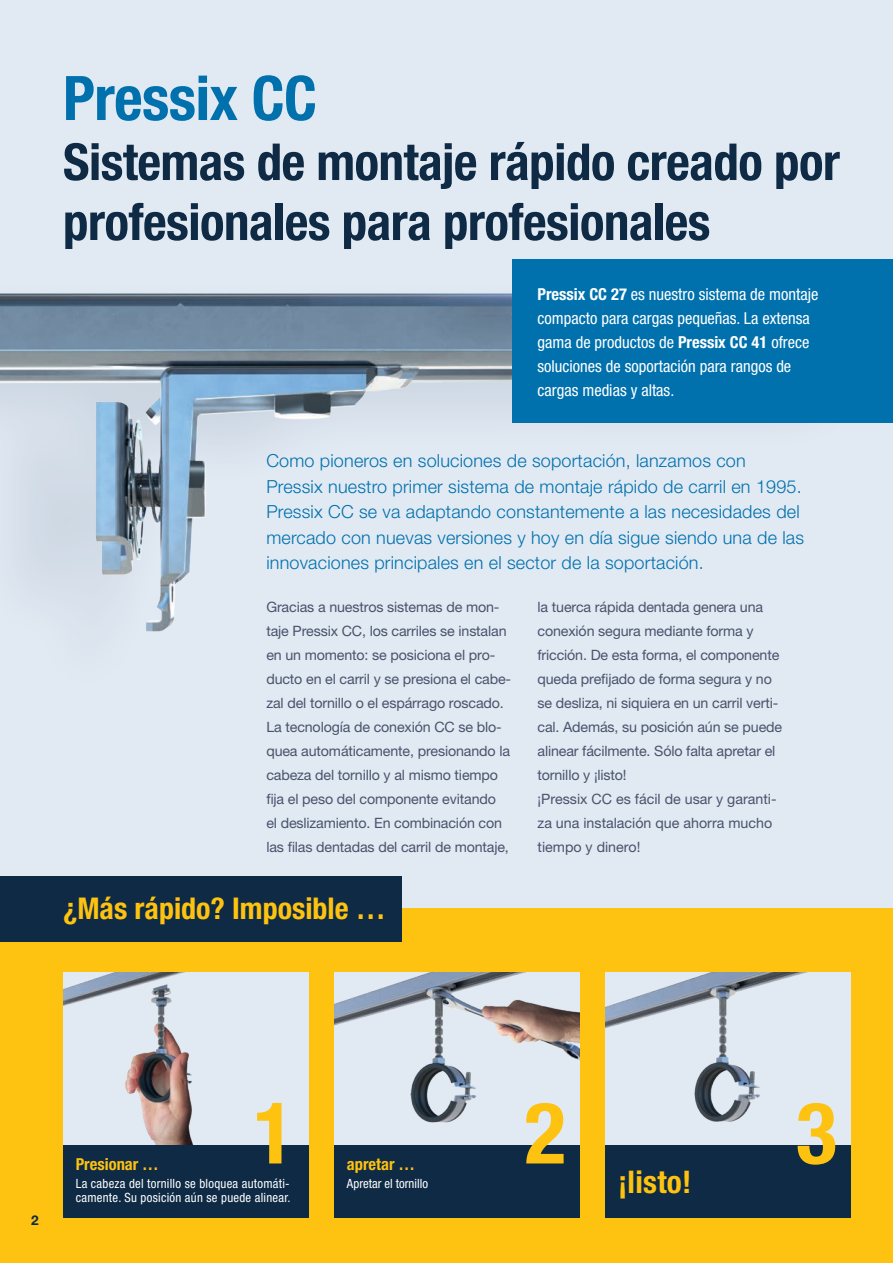
<style>
.page{position:relative;width:893px;height:1263px;background:#fff}
.page>*{position:absolute;margin:0;border:0;box-sizing:border-box;transform-origin:0 0}
.t1{font:700 condensed 85.5px "Helvetica Neue LT Pro";color:#fec210}
.t2{font:700 condensed 61.5px "Helvetica Neue LT Pro";letter-spacing:-.01em;color:#0071ad}
.t3{font:700 condensed 51px/60px "Helvetica Neue LT Pro";letter-spacing:-.01em;color:#0e2a45}
.t4{font:700 condensed 31.2px "Helvetica Neue LT Pro";letter-spacing:.01em;color:#fec210}
.t5{font:700 condensed 30px "Helvetica Neue LT Pro";color:#fec210}
.t6{font:300 18px/25.5px "Helvetica Neue LT Pro";letter-spacing:.01em;color:#0071ad}
.t7{font:condensed 16.5px/24px "Helvetica Neue LT Pro";color:#fff}
.t8{font:700 condensed 16.5px "Helvetica Neue LT Pro";color:#fec210}
.t9{font:14.25px/24px "Helvetica Neue LT Pro";letter-spacing:-.01em;color:#49536b}
.t10{font:700 13.5px "Helvetica Neue LT Pro";color:#0e2a45}
.t11{font:condensed 12.75px/13.5px "Helvetica Neue LT Pro";letter-spacing:.02em;color:#fff}
.t12{font:condensed 12.75px "Helvetica Neue LT Pro";color:#fff}
.s1{font-weight:700}
</style>
<div class="page">
<div style="left:0;top:0;width:893px;height:1016px;background:#e1e9f3"></div>
<div style="left:0;top:908px;width:893px;height:355px;background:#fec210"></div>
<div style="left:0;top:876px;width:402px;height:65px;background:#0e2a45"></div>
<img style="left:0;top:259px;width:893px;height:373px">
<div style="left:63px;top:972px;width:246px;height:174px;background:#e1e9f3"></div>
<img style="left:63px;top:972px;width:201px;height:174px">
<img style="left:334px;top:972px;width:246px;height:174px">
<img style="left:605px;top:972px;width:246px;height:174px">
<div style="left:63px;top:1146px;width:246px;height:72px;background:#0e2a45"></div>
<div style="left:334px;top:1146px;width:246px;height:72px;background:#0e2a45"></div>
<div style="left:605px;top:1146px;width:246px;height:72px;background:#0e2a45"></div>
<div style="left:512px;top:260px;width:381px;height:163px;background:#0071ad"></div>
<h2 class="t2" style="left:63px;top:61px;width:255px">Pressix CC</h2>
<h3 class="t3" style="left:63px;top:131px;width:778px">Sistemas de montaje rápido creado por profesionales para profesionales</h3>
<p class="t7" style="left:537px;top:282px;width:282px"><span class="s1">Pressix CC 27</span> es nuestro sistema de montaje compacto para cargas pequeñas. La extensa gama de productos de <span class="s1">Pressix CC 41</span> ofrece soluciones de soportación para rangos de cargas medias y altas.</p>
<p class="t6" style="left:266px;top:448px;width:539px">Como pioneros en soluciones de soportación, lanzamos con Pressix nuestro primer sistema de montaje rápido de carril en 1995.<br>Pressix CC se va adaptando constantemente a las necesidades del mercado con nuevas versiones y hoy en día sigue siendo una de las innovaciones principales en el sector de la soportación.</p>
<p class="t9" style="left:266px;top:595px;width:246px">Gracias a nuestros sistemas de mon&shy;taje Pressix CC, los carriles se instalan en un momento: se posiciona el pro&shy;ducto en el carril y se presiona el cabe&shy;zal del tornillo o el espárrago roscado.<br>La tecnología de conexión CC se blo&shy;quea automáticamente, presionando la cabeza del tornillo y al mismo tiempo fija el peso del componente evitando<br>el deslizamiento. En combinación con las filas dentadas del carril de montaje,</p>
<p class="t9" style="left:537px;top:595px;width:246px">la tuerca rápida dentada genera una conexión segura mediante forma y fricción. De esta forma, el componente queda prefijado de forma segura y no se desliza, ni siquiera en un carril verti&shy;cal. Además, su posición aún se puede alinear fácilmente. Sólo falta apretar el tornillo y ¡listo!<br>¡Pressix CC es fácil de usar y garanti&shy;za una instalación que ahorra mucho tiempo y dinero!</p>
<h3 class="t5" style="left:63px;top:891px;width:324px">¿Más rápido? Imposible …</h3>
<p class="t10" style="left:31px;top:1212px;width:9px">2</p>
<h1 class="t1" style="left:254px;top:1081px;width:43px">1</h1>
<h1 class="t1" style="left:525px;top:1081px;width:43px">2</h1>
<h1 class="t1" style="left:796px;top:1081px;width:43px">3</h1>
<p class="t8" style="left:76px;top:1154px;width:85px">Presionar …</p>
<p class="t11" style="left:76px;top:1177px;width:216px">La cabeza del tornillo se bloquea automáti&shy;camente. Su posición aún se puede alinear.</p>
<p class="t8" style="left:347px;top:1154px;width:70px">apretar …</p>
<p class="t12" style="left:347px;top:1176px;width:83px">Apretar el tornillo</p>
<h3 class="t4" style="left:618px;top:1163px;width:75px">¡listo!</h3>
</div>
